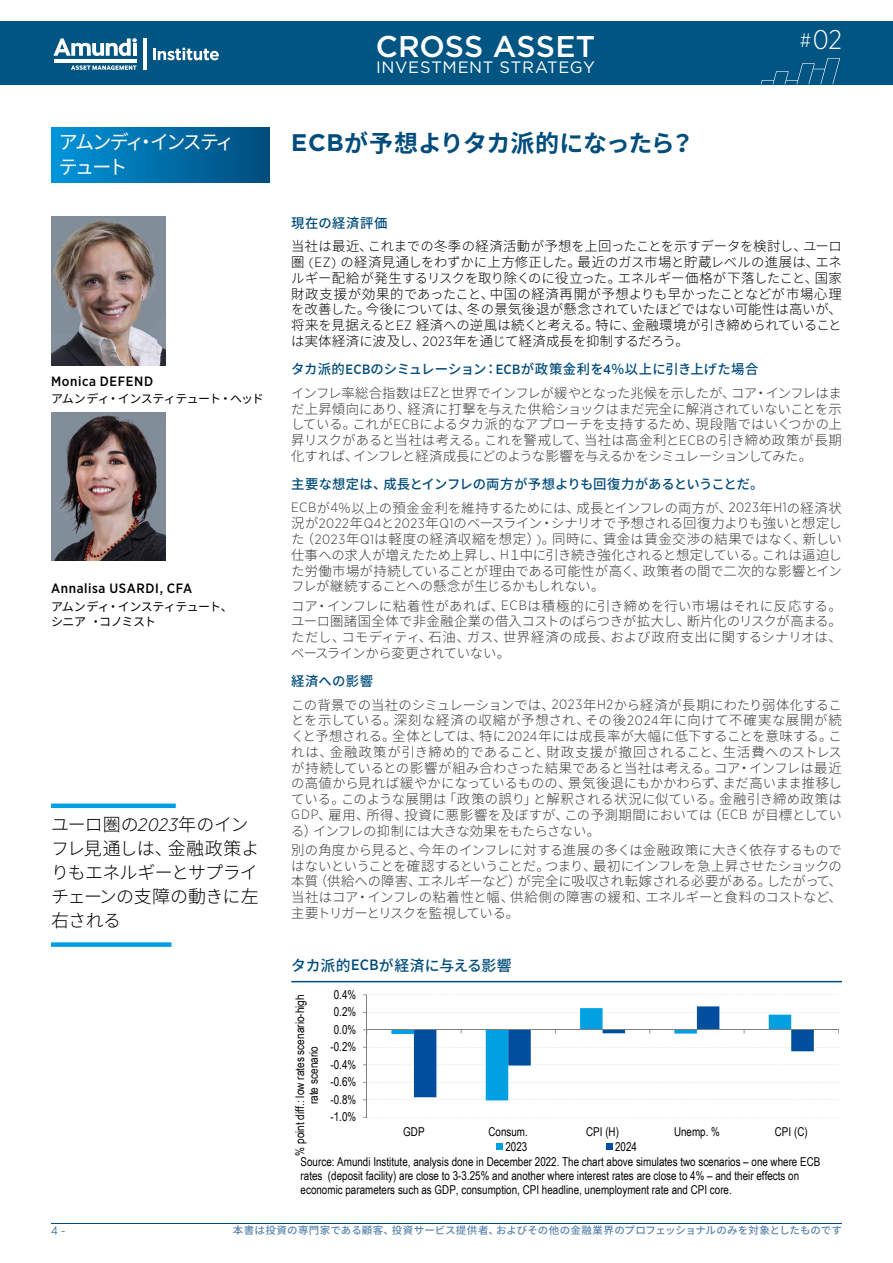
<style>
.page{position:relative;width:893px;height:1263px;background:#fff}
.page>*{position:absolute;margin:0;border:0;box-sizing:border-box;transform-origin:0 0}
.t1{font:500 30px "Gotham";letter-spacing:.005em;color:#fff}
.t2{font:300 27px "Gotham Narrow";color:#fff}
.t3{font:700 24px "Noto Sans CJ Kjp";letter-spacing:-.015em;color:#004c7c}
.t4{font:19.5px "Noto Sans CJ Kjp";letter-spacing:-.13em;color:#fff}
.t5{font:300 18px/24px "Noto Sans CJ Kjp";letter-spacing:-.035em;color:#000}
.t6{font:16.5px "Gotham";letter-spacing:.035em;color:#fff}
.t7{font:500 15px "Noto Sans CJ Kjp";letter-spacing:-.005em;color:#004c7c}
.t8{font:300 13.5px/15.8px "Noto Sans CJ Kjp";letter-spacing:-.01em;color:#3b3838;text-align:justify}
.t9{font:300 13.5px/15.8px "Noto Sans CJ Kjp";letter-spacing:-.005em;color:#000;text-align:justify}
.t10{font:300 13.5px/23.2px "Noto Sans CJ Kjp";letter-spacing:-.035em;color:#3b3838}
.t11{font:500 13.5px/23.2px "Noto Sans CJ Kjp";letter-spacing:.005em;color:#004c7c}
.t12{font:500 13.5px "Gotham Narrow";letter-spacing:.045em;color:#000}
.t13{font:500 13.5px "Noto Sans CJ Kjp";letter-spacing:.035em;color:#004c7c}
.t14{font:12.15px/14.4px "Arial Narrow";color:#000}
.t15{font:12px/13.8px "Arial Narrow";color:#000;text-align:center}
.t16{font:12px/15px "Noto Sans CJ Kjp";letter-spacing:-.04em;color:#000}
.t17{font:300 12px "Gotham Narrow";color:#004c7c}
.t18{font:500 10.35px "Noto Sans CJ Kjp";letter-spacing:.015em;color:#5c85ad}
.s1{font-size:19.5px}
.s2{font-family:"Gotham"}
.s3{font-family:"Gotham Narrow";font-style:italic}
.s4{font-family:"Gotham Narrow"}
.s5{font-weight:500;color:#004c7c}
.s6{font-family:"Gotham Narrow";font-weight:500;color:#004c7c}
.s7{font-family:"Gotham Narrow";font-weight:300;color:#3b3838}
.s8{font-weight:300;color:#3b3838}
</style>
<div class="page">
<hr style="left:51px;top:1222px;width:791px;height:1px;background:#004c7c">
<div style="left:0;top:21px;width:893px;height:64px;background:#005583"></div>
<svg style="left:53px;top:38px;width:84px;height:18px"></svg>
<hr style="left:54px;top:59px;width:82px;height:3px;background:#fff">
<svg style="left:71px;top:65px;width:65px;height:5px"></svg>
<hr style="left:143px;top:38px;width:3px;height:32px;background:#fff">
<svg style="left:153px;top:48px;width:66px;height:12px"></svg>
<svg style="left:761px;top:58px;width:79px;height:26px"></svg>
<div style="left:51px;top:127px;width:218px;height:56px;background:linear-gradient(to right,#0095da,#004c7c)"></div>
<img style="left:51px;top:217px;width:115px;height:149px">
<img style="left:51px;top:412px;width:115px;height:149px">
<div style="left:51px;top:803px;width:125px;height:5px;background:#009fe3"></div>
<div style="left:51px;top:942px;width:120px;height:5px;background:#009fe3"></div>
<hr style="left:366px;top:995px;width:1px;height:122px;background:#7f7f7f">
<hr style="left:367px;top:1029px;width:471px;height:1px;background:#7f7f7f">
<svg style="left:391px;top:1006px;width:423px;height:94px"></svg>
<svg style="left:497px;top:1144px;width:6px;height:6px"></svg>
<div style="left:606px;top:1144px;width:7px;height:6px;background:#004f9f"></div>
<hr style="left:291px;top:981px;width:551px;height:1px;background:#004c7c">
<h1 class="t1" style="left:376px;top:27px;width:221px">CROSS ASSET</h1>
<h2 class="t2" style="left:800px;top:23px;width:44px"><span class="s1">#</span> 02</h2>
<p class="t6" style="left:376px;top:57px;width:220px">INVESTMENT STRATEGY</p>
<h3 class="t4" style="left:59px;top:131px;width:177px">アムンディ・インスティ</h3>
<h3 class="t3" style="left:291px;top:129px;width:405px"><span class="s2">ECB</span>が予想よりタカ派的になったら？</h3>
<h3 class="t4" style="left:59px;top:156px;width:70px">テュート</h3>
<p class="t12" style="left:51px;top:372px;width:104px">Monica DEFEND</p>
<p class="t16" style="left:51px;top:392px;width:214px">アムンディ・インスティテュート・ヘッド</p>
<p class="t12" style="left:51px;top:580px;width:143px">Annalisa USARDI, CFA</p>
<p class="t16" style="left:51px;top:599px;width:183px">アムンディ・インスティテュート、シニア・コノミスト</p>
<h3 class="t5" style="left:51px;top:813px;width:210px">ユーロ圏の<span class="s3">2023</span>年のインフレ見通しは、金融政策よりもエネルギーとサプライチェーンの支障の動きに左右される</h3>
<p class="t13" style="left:291px;top:216px;width:98px">現在の経済評価</p>
<p class="t9" style="left:291px;top:239px;width:552px">当社は最近、これまでの冬季の経済活動が予想を上回ったことを示すデータを検討し、ユーロ圏 <span class="s4">(EZ)</span> の経済見通しをわずかに上方修正した。最近のガス市場と貯蔵レベルの進展は、エネルギー配給が発生するリスクを取り除くのに役立った。エネルギー価格が下落したこと、国家財政支援が効果的であったこと、中国の経済再開が予想よりも早かったことなどが市場心理を改善した。今後については、冬の景気後退が懸念されていたほどではない可能性は高いが、将来を見据えると<span class="s4">EZ</span> 経済への逆風は続くと考える。特に、金融環境が引き締められていることは実体経済に波及し、<span class="s4">2023</span>年を通じて経済成長を抑制するだろう。</p>
<p class="t10" style="left:291px;top:358px;width:552px"><span class="s5">タカ派的</span><span class="s6">ECB</span><span class="s5">のシミュレーション：</span><span class="s6">ECB</span><span class="s5">が政策金利を</span><span class="s6">4</span><span class="s5">％以上に引き上げた場合<br></span>インフレ率総合指数は<span class="s4">EZ</span>と世界でインフレが緩やとなった兆候を示したが、コア・インフレはま</p>
<p class="t8" style="left:291px;top:401px;width:552px">だ上昇傾向にあり、経済に打撃を与えた供給ショックはまだ完全に解消されていないことを示している。これが<span class="s4">ECB</span>によるタカ派的なアプローチを支持するため、現段階ではいくつかの上昇リスクがあると当社は考える。これを警戒して、当社は高金利と<span class="s4">ECB</span>の引き締め政策が長期化すれば、インフレと経済成長にどのような影響を与えるかをシミュレーションしてみた。</p>
<p class="t11" style="left:291px;top:473px;width:552px">主要な想定は、成長とインフレの両方が予想よりも回復力があるということだ。<br><span class="s7">ECB</span><span class="s8">が</span><span class="s7">4</span><span class="s8">％以上の預金金利を維持するためには、成長とインフレの両方が、</span><span class="s7">2023</span><span class="s8">年</span><span class="s7">H1</span><span class="s8">の経済状</span></p>
<p class="t8" style="left:291px;top:516px;width:552px">況が<span class="s4">2022</span>年<span class="s4">Q4</span>と<span class="s4">2023</span>年<span class="s4">Q1</span>のベースライン・シナリオで予想される回復力よりも強いと想定した（<span class="s4">2023</span>年<span class="s4">Q1</span>は軽度の経済収縮を想定）<span class="s4">)</span>。同時に、賃金は賃金交渉の結果ではなく、新しい仕事への求人が増えたため上昇し、<span class="s4">H</span>１中に引き続き強化されると想定している。これは逼迫した労働市場が持続していることが理由である可能性が高く、政策者の間で二次的な影響とインフレが継続することへの懸念が生じるかもしれない。</p>
<p class="t8" style="left:291px;top:598px;width:552px">コア・インフレに粘着性があれば、<span class="s4">ECB</span>は積極的に引き締めを行い市場はそれに反応する。ユーロ圏諸国全体で非金融企業の借入コストのばらつきが拡大し、断片化のリスクが高まる。ただし、コモディティ、石油、ガス、世界経済の成長、および政府支出に関するシナリオは、ベースラインから変更されていない。</p>
<p class="t8" style="left:291px;top:670px;width:552px;line-height:23.2px"><span class="s5">経済への影響<br></span>この背景での当社のシミュレーションでは、<span class="s4">2023</span>年<span class="s4">H2</span>から経済が長期にわたり弱体化するこ</p>
<p class="t8" style="left:291px;top:713px;width:552px">とを示している。深刻な経済の収縮が予想され、その後<span class="s4">2024</span>年に向けて不確実な展開が続くと予想される。全体としては、特に<span class="s4">2024</span>年には成長率が大幅に低下することを意味する。これは、金融政策が引き締め的であること、財政支援が撤回されること、生活費へのストレスが持続しているとの影響が組み合わさった結果であると当社は考える。コア・インフレは最近の高値から見れば緩やかになっているものの、景気後退にもかかわらず、まだ高いまま推移している。このような展開は「政策の誤り」と解釈される状況に似ている。金融引き締め政策は<span class="s4">GDP</span>、雇用、所得、投資に悪影響を及ぼすが、この予測期間においては（<span class="s4">ECB</span> が目標としている）インフレの抑制には大きな効果をもたらさない。</p>
<p class="t8" style="left:291px;top:842px;width:552px">別の角度から見ると、今年のインフレに対する進展の多くは金融政策に大きく依存するものではないということを確認するということだ。つまり、最初にインフレを急上昇させたショックの本質（供給への障害、エネルギーなど）が完全に吸収され転嫁される必要がある。したがって、当社はコア・インフレの粘着性と幅、供給側の障害の緩和、エネルギーと食料のコストなど、主要トリガーとリスクを監視している。</p>
<p class="t7" style="left:291px;top:957px;width:222px">タカ派的<span class="s4">ECB</span>が経済に与える影響</p>
<p class="t14" style="left:334px;top:987px;width:24px">0.4%</p>
<p class="t15" style="left:292px;top:1156px;width:163px;rotate:-90deg">% point diff.: low rates scenario-high rate scenario</p>
<p class="t14" style="left:334px;top:1004px;width:24px">0.2%</p>
<p class="t14" style="left:334px;top:1022px;width:24px">0.0%</p>
<p class="t14" style="left:331px;top:1039px;width:27px">-0.2%</p>
<p class="t14" style="left:331px;top:1057px;width:27px">-0.4%</p>
<p class="t14" style="left:331px;top:1074px;width:27px">-0.6%</p>
<p class="t14" style="left:331px;top:1092px;width:27px">-0.8%</p>
<p class="t14" style="left:331px;top:1109px;width:27px">-1.0%</p>
<p class="t14" style="left:403px;top:1124px;width:23px">GDP</p>
<p class="t14" style="left:489px;top:1124px;width:41px">Consum.</p>
<p class="t14" style="left:586px;top:1124px;width:34px">CPI (H)</p>
<p class="t14" style="left:674px;top:1124px;width:47px">Unemp. %</p>
<p class="t14" style="left:775px;top:1124px;width:34px">CPI (C)</p>
<p class="t14" style="left:301px;top:1139px;width:521px;text-indent:314px">2024<br>Source: Amundi Institute, analysis done in December 2022. The chart above simulates two scenarios – one where ECB rates (deposit facility) are close to 3-3.25% and another where interest rates are close to 4% – and their effects on economic parameters such as GDP, consumption, CPI headline, unemployment rate and CPI core.</p>
<p class="t14" style="left:505px;top:1139px;width:23px">2023</p>
<p class="t17" style="left:51px;top:1224px;width:16px">4 -</p>
<p class="t18" style="left:233px;top:1224px;width:610px">本書は投資の専門家である顧客、投資サービス提供者、およびその他の金融業界のプロフェッショナルのみを対象としたものです</p>
</div>
